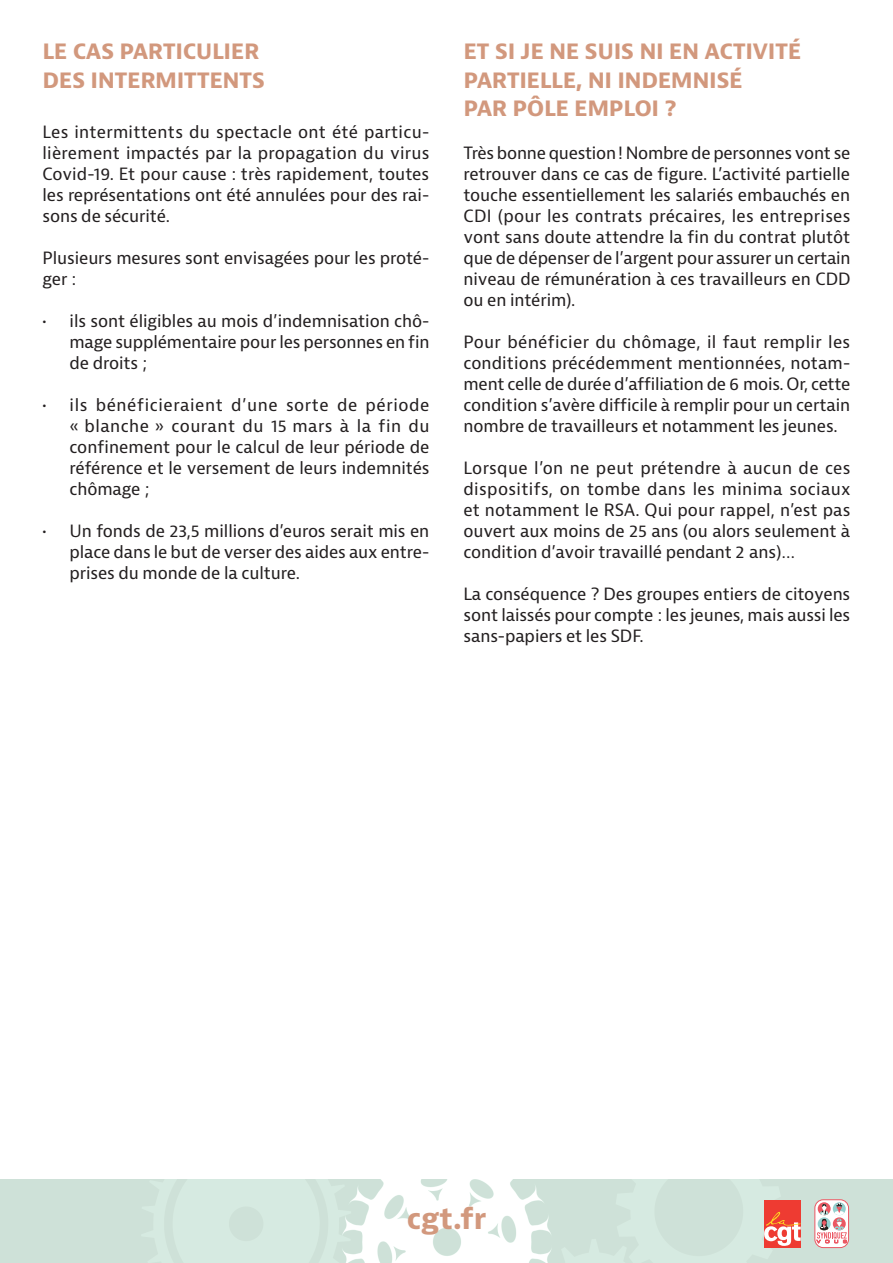
<style>
.page{position:relative;width:893px;height:1263px;background:#fff}
.page>*{position:absolute;margin:0;border:0;box-sizing:border-box;transform-origin:0 0}
.t1{font:700 28.5px "Bernina Sans";color:#d2987d}
.Style_de_paragraphe{font:700 22.5px/28.5px "Bernina Sans";letter-spacing:-.02em;color:#d2987d}
.Style_de_paragraphe-2{font:16.5px/21px "Bernina Sans";letter-spacing:-.005em;color:#231f20;text-align:justify}
</style>
<div class="page">
<img style="left:0;top:1180px;width:893px;height:83px">
<svg style="left:815px;top:1200px;width:33px;height:47px"></svg>
<div style="left:815px;top:1199px;width:34px;height:49px;border:1px solid #eb5863;border-radius:8px"></div>
<svg style="left:817px;top:1203px;width:30px;height:40px"></svg>
<div style="left:764px;top:1200px;width:36px;height:47px;background:#ee3b32"></div>
<svg style="left:764px;top:1212px;width:37px;height:34px"></svg>
<p class="Style_de_paragraphe" style="left:43px;top:37px;width:224px">LE CAS PARTICULIER<br>DES INTERMITTENTS</p>
<p class="Style_de_paragraphe-2" style="left:43px;top:122px;width:388px">Les intermittents du spectacle ont été particu&shy;lièrement impactés par la propagation du virus Covid-19. Et pour cause : très rapidement, toutes les représentations ont été annulées pour des rai&shy;sons de sécurité.</p>
<p class="Style_de_paragraphe-2" style="left:43px;top:248px;width:388px">Plusieurs mesures sont envisagées pour les proté&shy;ger :</p>
<p class="Style_de_paragraphe-2" style="left:70px;top:311px;width:361px;text-indent:-27px">• ils sont éligibles au mois d’indemnisation chô&shy;mage supplémentaire pour les personnes en fin de droits ;</p>
<p class="Style_de_paragraphe-2" style="left:70px;top:395px;width:362px;text-indent:-27px">• ils bénéficieraient d’une sorte de période « blanche » courant du 15 mars à la fin du confinement pour le calcul de leur période de référence et le versement de leurs indemnités chômage ;</p>
<p class="Style_de_paragraphe-2" style="left:70px;top:521px;width:361px;text-indent:-27px">• Un fonds de 23,5 millions d’euros serait mis en place dans le but de verser des aides aux entre&shy;prises du monde de la culture.</p>
<p class="Style_de_paragraphe" style="left:463px;top:37px;width:339px">ET SI JE NE SUIS NI EN ACTIVITÉ<br>PARTIELLE, NI INDEMNISÉ<br>PAR PÔLE EMPLOI ?</p>
<p class="Style_de_paragraphe-2" style="left:463px;top:143px;width:389px">Très bonne question! Nombre de personnes vont se retrouver dans ce cas de figure. L’activité partielle touche essentiellement les salariés embauchés en CDI (pour les contrats précaires, les entreprises vont sans doute attendre la fin du contrat plutôt que de dépenser de l’argent pour assurer un certain niveau de rémunération à ces travailleurs en CDD ou en intérim).</p>
<p class="Style_de_paragraphe-2" style="left:463px;top:332px;width:388px">Pour bénéficier du chômage, il faut remplir les conditions précédemment mentionnées, notam&shy;ment celle de durée d’affiliation de 6 mois. Or, cette condition s’avère difficile à remplir pour un certain nombre de travailleurs et notamment les jeunes.</p>
<p class="Style_de_paragraphe-2" style="left:463px;top:458px;width:389px">Lorsque l’on ne peut prétendre à aucun de ces dispositifs, on tombe dans les minima sociaux et notamment le RSA. Qui pour rappel, n’est pas ouvert aux moins de 25 ans (ou alors seulement à condition d’avoir travaillé pendant 2 ans)…</p>
<p class="Style_de_paragraphe-2" style="left:463px;top:584px;width:388px">La conséquence ? Des groupes entiers de citoyens sont laissés pour compte : les jeunes, mais aussi les sans-papiers et les SDF.</p>
<p class="t1" style="left:407px;top:1200px;width:81px">cgt.fr</p>
</div>
